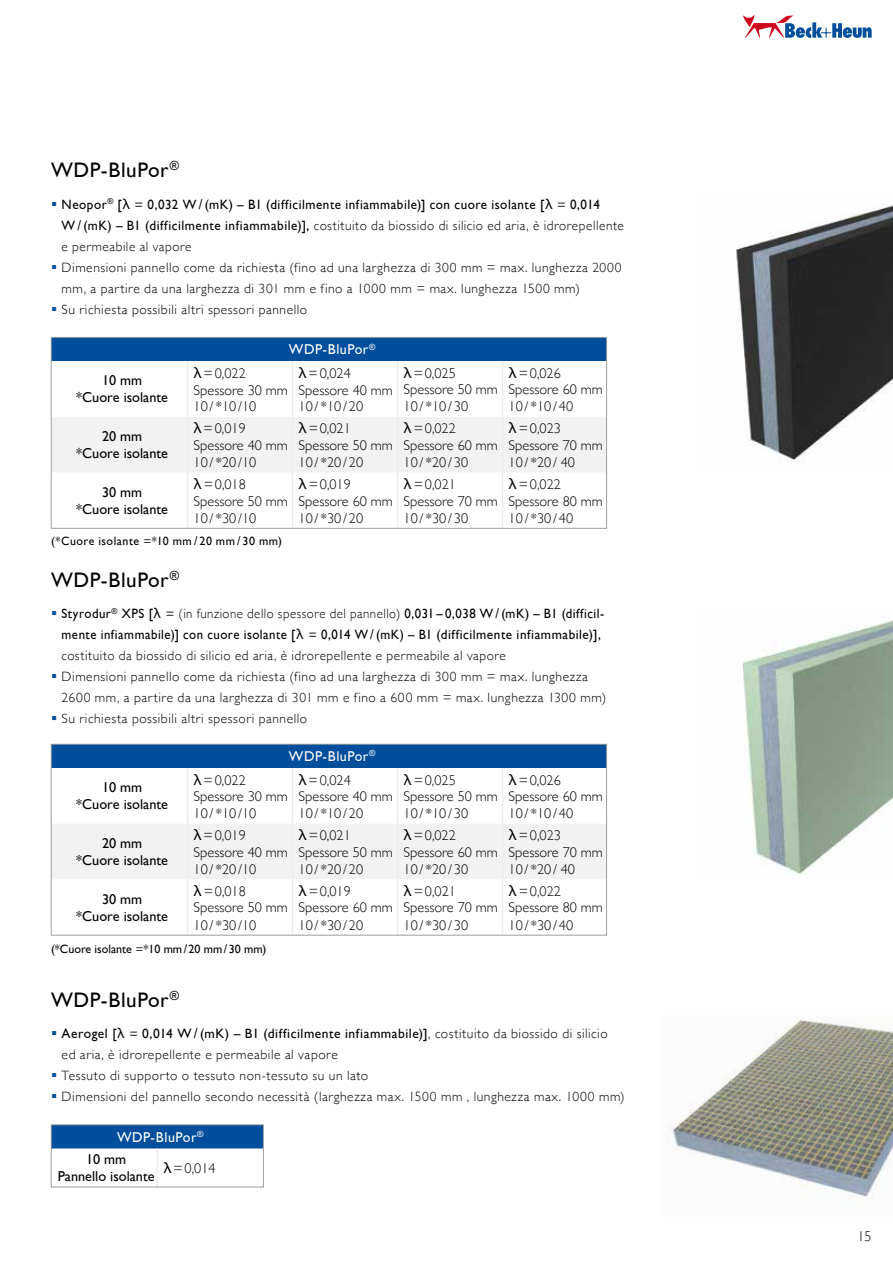
<style>
.page{position:relative;width:893px;height:1263px;background:#fff}
.page>*{position:absolute;margin:0;border:0;box-sizing:border-box;transform-origin:0 0}
.t1{font:21px "Gill Sans";letter-spacing:.03em;color:#000}
.t2{font:300 14.25px/16.8px "Gill Sans";color:#000}
.t3{font:14.25px/17.1px "Gill Sans";color:#000;text-align:center}
.t4{font:14.25px/22.4px "Gill Sans";letter-spacing:.04em;color:#fff}
.t5{font:300 14.25px "Gill Sans";color:#000}
.t6{font:300 13.5px/21px "Gill Sans";letter-spacing:.04em;color:#000}
.t7{font:13.5px/21px "Gill Sans";letter-spacing:.04em;color:#000;scale:.95 1}
.t8{font:13.5px/21px "Gill Sans";letter-spacing:.04em;color:#000}
.t9{font:12px "Gill Sans";letter-spacing:.04em;color:#000}
.t10{font:12px "Gill Sans";color:#000}
.s1{color:#004e9c}
.s2{font-family:"Lucida Grande"}
.s3{font-weight:300}
.s4{font-family:"Lucida Grande";font-weight:400}
.s5{font-weight:400}
.s6{color:#000}
</style>
<div class="page">
<svg style="left:743px;top:15px;width:129px;height:23px"></svg>
<img style="left:669px;top:1018px;width:224px;height:182px">
<img style="left:736px;top:205px;width:157px;height:257px">
<img style="left:742px;top:620px;width:151px;height:255px">
<div style="left:51px;top:338px;width:556px;height:23px;background:#004e9c"></div>
<div style="left:53px;top:417px;width:552px;height:55px;background:#f2f2f3"></div>
<hr style="left:187px;top:361px;width:1px;height:56px;background:#eceded">
<hr style="left:292px;top:361px;width:1px;height:56px;background:#eceded">
<hr style="left:397px;top:361px;width:1px;height:56px;background:#eceded">
<hr style="left:502px;top:361px;width:1px;height:56px;background:#eceded">
<hr style="left:187px;top:417px;width:1px;height:55px;background:#eceded">
<hr style="left:292px;top:417px;width:1px;height:55px;background:#eceded">
<hr style="left:397px;top:417px;width:1px;height:55px;background:#eceded">
<hr style="left:502px;top:417px;width:1px;height:55px;background:#eceded">
<hr style="left:187px;top:472px;width:1px;height:56px;background:#eceded">
<hr style="left:292px;top:472px;width:1px;height:56px;background:#eceded">
<hr style="left:397px;top:472px;width:1px;height:56px;background:#eceded">
<hr style="left:502px;top:472px;width:1px;height:56px;background:#eceded">
<div style="left:51px;top:337px;width:556px;height:191px;border:1px solid #9c9e9f"></div>
<div style="left:51px;top:744px;width:556px;height:24px;background:#004e9c"></div>
<div style="left:53px;top:824px;width:552px;height:55px;background:#f2f2f3"></div>
<hr style="left:187px;top:768px;width:1px;height:56px;background:#eceded">
<hr style="left:292px;top:768px;width:1px;height:56px;background:#eceded">
<hr style="left:397px;top:768px;width:1px;height:56px;background:#eceded">
<hr style="left:502px;top:768px;width:1px;height:56px;background:#eceded">
<hr style="left:187px;top:824px;width:1px;height:55px;background:#eceded">
<hr style="left:292px;top:824px;width:1px;height:55px;background:#eceded">
<hr style="left:397px;top:824px;width:1px;height:55px;background:#eceded">
<hr style="left:502px;top:824px;width:1px;height:55px;background:#eceded">
<hr style="left:187px;top:879px;width:1px;height:56px;background:#eceded">
<hr style="left:292px;top:879px;width:1px;height:56px;background:#eceded">
<hr style="left:397px;top:879px;width:1px;height:56px;background:#eceded">
<hr style="left:502px;top:879px;width:1px;height:56px;background:#eceded">
<div style="left:51px;top:744px;width:556px;height:191px;border:1px solid #9c9e9f"></div>
<div style="left:51px;top:1125px;width:212px;height:23px;background:#004e9c"></div>
<svg style="left:53px;top:1148px;width:209px;height:1px"></svg>
<hr style="left:157px;top:1148px;width:1px;height:39px;background:#eceded">
<div style="left:51px;top:1124px;width:213px;height:63px;border:1px solid #9c9e9f"></div>
<h1 class="t1" style="left:51px;top:158px;width:130px">WDP-BluPor<sup>®</sup></h1>
<p class="t8" style="left:62px;top:193px;width:564px;text-indent:-11px"><span class="s1">▪</span> Neopor<sup>®</sup> [<span class="s2">λ</span> = 0,032 W / (mK) – B1 (difficilmente infiammabile)] con cuore isolante [<span class="s2">λ</span> = 0,014<br>W / (mK) – B1 (difficilmente infiammabile)], <span class="s3">costituito da biossido di silicio ed aria, è idrorepellente e permeabile al vapore</span></p>
<p class="t6" style="left:62px;top:256px;width:562px;text-indent:-11px"><span class="s1">▪</span> Dimensioni pannello come da richiesta (fino ad una larghezza di 300 mm = max. lunghezza 2000 mm, a partire da una larghezza di 301 mm e fino a 1000 mm = max. lunghezza 1500 mm)</p>
<p class="t6" style="left:51px;top:298px;width:258px"><span class="s1">▪</span> Su richiesta possibili altri spessori pannello</p>
<p class="t4" style="left:289px;top:338px;width:88px">WDP-BluPor<sup>®</sup></p>
<p class="t3" style="left:76px;top:372px;width:93px">10 mm<br>*Cuore isolante</p>
<p class="t2" style="left:194px;top:364px;width:96px"><span class="s4">λ</span>=0,022<br>Spessore 30 mm<br>10/ *10/10</p>
<p class="t2" style="left:299px;top:364px;width:96px"><span class="s4">λ</span>=0,024<br>Spessore 40 mm<br>10/*10/20</p>
<p class="t2" style="left:404px;top:364px;width:96px"><span class="s4">λ</span>=0,025<br>Spessore 50 mm<br>10/*10/30</p>
<p class="t2" style="left:509px;top:364px;width:96px"><span class="s4">λ</span>=0,026<br>Spessore 60 mm<br>10/*10/40</p>
<p class="t3" style="left:76px;top:428px;width:93px">20 mm<br>*Cuore isolante</p>
<p class="t2" style="left:194px;top:420px;width:96px"><span class="s4">λ</span>=0,019<br>Spessore 40 mm<br>10/ *20/10</p>
<p class="t2" style="left:299px;top:420px;width:96px"><span class="s4">λ</span>=0,021<br>Spessore 50 mm<br>10/*20/20</p>
<p class="t2" style="left:404px;top:420px;width:96px"><span class="s4">λ</span>=0,022<br>Spessore 60 mm<br>10/*20/30</p>
<p class="t2" style="left:509px;top:420px;width:96px"><span class="s4">λ</span>=0,023<br>Spessore 70 mm<br>10/ *20 / 40</p>
<p class="t3" style="left:76px;top:483px;width:93px">30 mm<br>*Cuore isolante</p>
<p class="t2" style="left:194px;top:475px;width:96px"><span class="s4">λ</span>=0,018<br>Spessore 50 mm<br>10/ *30 /10</p>
<p class="t2" style="left:299px;top:475px;width:96px"><span class="s4">λ</span>=0,019<br>Spessore 60 mm<br>10/*30/20</p>
<p class="t2" style="left:404px;top:475px;width:96px"><span class="s4">λ</span>=0,021<br>Spessore 70 mm<br>10/*30/30</p>
<p class="t2" style="left:509px;top:475px;width:96px"><span class="s4">λ</span>=0,022<br>Spessore 80 mm<br>10/*30/40</p>
<p class="t9" style="left:51px;top:534px;width:233px">(*Cuore isolante =*10 mm / 20 mm / 30 mm)</p>
<h1 class="t1" style="left:51px;top:567px;width:130px">WDP-BluPor<sup>®</sup></h1>
<p class="t7" style="left:62px;top:603px;width:573px;text-indent:-11px"><span class="s1">▪</span> Styrodur<sup>®</sup> XPS [<span class="s2">λ</span> = <span class="s3">(in funzione dello spessore del pannello)</span> 0,031 – 0,038 W / (mK) – B1 (difficil&shy;mente infiammabile)] con cuore isolante [<span class="s2">λ</span> = 0,014 W / (mK) – B1 (difficilmente infiammabile)], <span class="s3">costituito da biossido di silicio ed aria, è idrorepellente e permeabile al vapore</span></p>
<p class="t6" style="left:62px;top:665px;width:546px;text-indent:-11px"><span class="s1">▪</span> Dimensioni pannello come da richiesta (fino ad una larghezza di 300 mm = max. lunghezza<br>2600 mm, a partire da una larghezza di 301 mm e fino a 600 mm = max. lunghezza 1300 mm)</p>
<p class="t6" style="left:51px;top:707px;width:258px"><span class="s1">▪</span> Su richiesta possibili altri spessori pannello</p>
<p class="t4" style="left:289px;top:745px;width:88px">WDP-BluPor<sup>®</sup></p>
<p class="t3" style="left:76px;top:779px;width:93px">10 mm<br>*Cuore isolante</p>
<p class="t2" style="left:194px;top:771px;width:96px"><span class="s4">λ</span>=0,022<br>Spessore 30 mm<br>10/ *10/10</p>
<p class="t2" style="left:299px;top:771px;width:96px"><span class="s4">λ</span>=0,024<br>Spessore 40 mm<br>10/*10/20</p>
<p class="t2" style="left:404px;top:771px;width:96px"><span class="s4">λ</span>=0,025<br>Spessore 50 mm<br>10/*10/30</p>
<p class="t2" style="left:509px;top:771px;width:96px"><span class="s4">λ</span>=0,026<br>Spessore 60 mm<br>10/*10/40</p>
<p class="t3" style="left:76px;top:834px;width:93px">20 mm<br>*Cuore isolante</p>
<p class="t2" style="left:194px;top:826px;width:96px"><span class="s4">λ</span>=0,019<br>Spessore 40 mm<br>10/ *20/10</p>
<p class="t2" style="left:299px;top:826px;width:96px"><span class="s4">λ</span>=0,021<br>Spessore 50 mm<br>10/*20/20</p>
<p class="t2" style="left:404px;top:826px;width:96px"><span class="s4">λ</span>=0,022<br>Spessore 60 mm<br>10/*20/30</p>
<p class="t2" style="left:509px;top:826px;width:96px"><span class="s4">λ</span>=0,023<br>Spessore 70 mm<br>10/ *20/ 40</p>
<p class="t3" style="left:76px;top:890px;width:93px">30 mm<br>*Cuore isolante</p>
<p class="t2" style="left:194px;top:882px;width:96px"><span class="s4">λ</span>=0,018<br>Spessore 50 mm<br>10/ *30/10</p>
<p class="t2" style="left:299px;top:882px;width:96px"><span class="s4">λ</span>=0,019<br>Spessore 60 mm<br>10/*30/20</p>
<p class="t2" style="left:404px;top:882px;width:96px"><span class="s4">λ</span>=0,021<br>Spessore 70 mm<br>10/*30/30</p>
<p class="t2" style="left:509px;top:882px;width:96px"><span class="s4">λ</span>=0,022<br>Spessore 80 mm<br>10/*30/40</p>
<p class="t10" style="left:51px;top:941px;width:217px">(*Cuore isolante =*10 mm/ 20 mm/30 mm)</p>
<h1 class="t1" style="left:51px;top:987px;width:130px">WDP-BluPor<sup>®</sup></h1>
<p class="t6" style="left:62px;top:1022px;width:547px;text-indent:-11px"><span class="s1">▪</span> <span class="s5">Aerogel [</span><span class="s4">λ</span> <span class="s5">= 0,014 W / (mK) – B1 (difficilmente infiammabile)]</span>, costituito da biossido di silicio ed aria, è idrorepellente e permeabile al vapore</p>
<p class="t6" style="left:51px;top:1064px;width:319px"><span class="s1">▪</span> Tessuto di supporto o tessuto non-tessuto su un lato</p>
<p class="t6" style="left:51px;top:1085px;width:575px"><span class="s1">▪</span> Dimensioni del pannello secondo necessità (larghezza max. 1500 mm , lunghezza max. 1000 mm)</p>
<p class="t4" style="left:86px;top:1125px;width:119px;text-indent:31px">WDP-BluPor<sup>®<br></sup><span class="s6">10 mm</span></p>
<p class="t3" style="left:58px;top:1168px;width:98px">Pannello isolante</p>
<p class="t2" style="left:163px;top:1159px;width:54px"><span class="s4">λ</span>=0,014</p>
<p class="t5" style="left:857px;top:1228px;width:16px">15</p>
</div>
